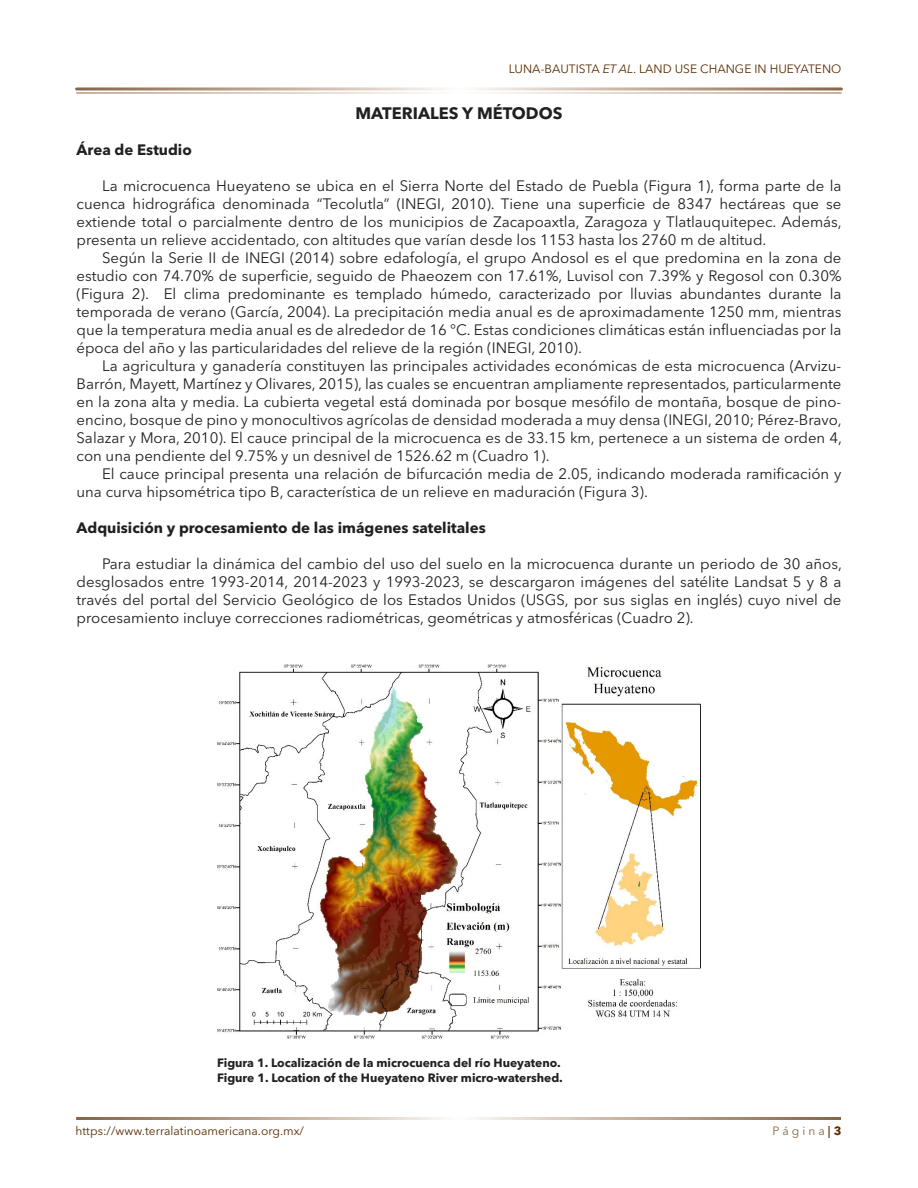
<style>
.page{position:relative;width:918px;height:1188px;background:#fff}
.page>*{position:absolute;margin:0;border:0;box-sizing:border-box;transform-origin:0 0}
._8_-SUBTITULO_DE_2DO_ORDEN{font:700 16.5px "Avenir Next LT Pro";color:#231f20}
._5_-CONTENIDO{font:15px/18px "Avenir Next LT Pro";color:#231f20;text-align:justify}
._5_-CONTENIDO-2{font:700 15px "Avenir Next LT Pro";color:#231f20}
._13_-TITULO_FIGURA{font:700 12px "Avenir Next LT Pro";color:#231f20}
.t1{font:12px "Avenir Next LT Pro";color:#592d00}
.t2{font:12px "Avenir Next LT Pro";color:#866546}
.s1{font-style:italic}
.s2{font-weight:700}
.s3{font-weight:700;color:#592d00}
</style>
<div class="page">
<img style="left:217px;top:665px;width:484px;height:374px">
<p class="t1" style="left:509px;top:62px;width:334px">LUNA-BAUTISTA <span class="s1">ET AL</span>. LAND USE CHANGE IN HUEYATENO</p>
<p class="_8_-SUBTITULO_DE_2DO_ORDEN" style="left:355px;top:103px;width:209px">MATERIALES Y MÉTODOS</p>
<p class="_5_-CONTENIDO-2" style="left:77px;top:140px;width:117px">Área de Estudio</p>
<p class="_5_-CONTENIDO" style="left:77px;top:176px;width:767px;text-indent:26px">La microcuenca Hueyateno se ubica en el Sierra Norte del Estado de Puebla (Figura 1), forma parte de la cuenca hidrográfica denominada “Tecolutla” (INEGI, 2010). Tiene una superficie de 8347 hectáreas que se extiende total o parcialmente dentro de los municipios de Zacapoaxtla, Zaragoza y Tlatlauquitepec. Además, presenta un relieve accidentado, con altitudes que varían desde los 1153 hasta los 2760 m de altitud.</p>
<p class="_5_-CONTENIDO" style="left:77px;top:248px;width:767px;text-indent:26px">Según la Serie II de INEGI (2014) sobre edafología, el grupo Andosol es el que predomina en la zona de estudio con 74.70% de superficie, seguido de Phaeozem con 17.61%, Luvisol con 7.39% y Regosol con 0.30% (Figura 2). El clima predominante es templado húmedo, caracterizado por lluvias abundantes durante la temporada de verano (García, 2004). La precipitación media anual es de aproximadamente 1250 mm, mientras que la temperatura media anual es de alrededor de 16 °C. Estas condiciones climáticas están influenciadas por la época del año y las particularidades del relieve de la región (INEGI, 2010).</p>
<p class="_5_-CONTENIDO" style="left:77px;top:356px;width:767px;text-indent:26px">La agricultura y ganadería constituyen las principales actividades económicas de esta microcuenca (Arvizu-Barrón, Mayett, Martínez y Olivares, 2015), las cuales se encuentran ampliamente representados, particularmente en la zona alta y media. La cubierta vegetal está dominada por bosque mesófilo de montaña, bosque de pino&shy;encino, bosque de pino y monocultivos agrícolas de densidad moderada a muy densa (INEGI, 2010; Pérez-Bravo, Salazar y Mora, 2010). El cauce principal de la microcuenca es de 33.15 km, pertenece a un sistema de orden 4, con una pendiente del 9.75% y un desnivel de 1526.62 m (Cuadro 1).</p>
<p class="_5_-CONTENIDO" style="left:77px;top:464px;width:766px;text-indent:26px">El cauce principal presenta una relación de bifurcación media de 2.05, indicando moderada ramificación y una curva hipsométrica tipo B, característica de un relieve en maduración (Figura 3).</p>
<p class="_5_-CONTENIDO-2" style="left:77px;top:518px;width:411px">Adquisición y procesamiento de las imágenes satelitales</p>
<p class="_5_-CONTENIDO" style="left:77px;top:554px;width:767px;text-indent:26px">Para estudiar la dinámica del cambio del uso del suelo en la microcuenca durante un periodo de 30 años, desglosados entre 1993-2014, 2014-2023 y 1993-2023, se descargaron imágenes del satélite Landsat 5 y 8 a través del portal del Servicio Geológico de los Estados Unidos (USGS, por sus siglas en inglés) cuyo nivel de procesamiento incluye correcciones radiométricas, geométricas y atmosféricas (Cuadro 2).</p>
<p class="_13_-TITULO_FIGURA" style="left:217px;top:1056px;width:345px">Figura 1. Localización de la microcuenca del río Hueyateno.</p>
<p class="_13_-TITULO_FIGURA" style="left:217px;top:1070px;width:347px">Figure 1. Location of the Hueyateno River micro-watershed.</p>
<p class="t1" style="left:76px;top:1124px;width:230px">https://www.terralatinoamericana.org.mx/</p>
<p class="t2" style="left:772px;top:1124px;width:70px">P á g i n a<span class="s2">|</span><span class="s3">3</span></p>
</div>
